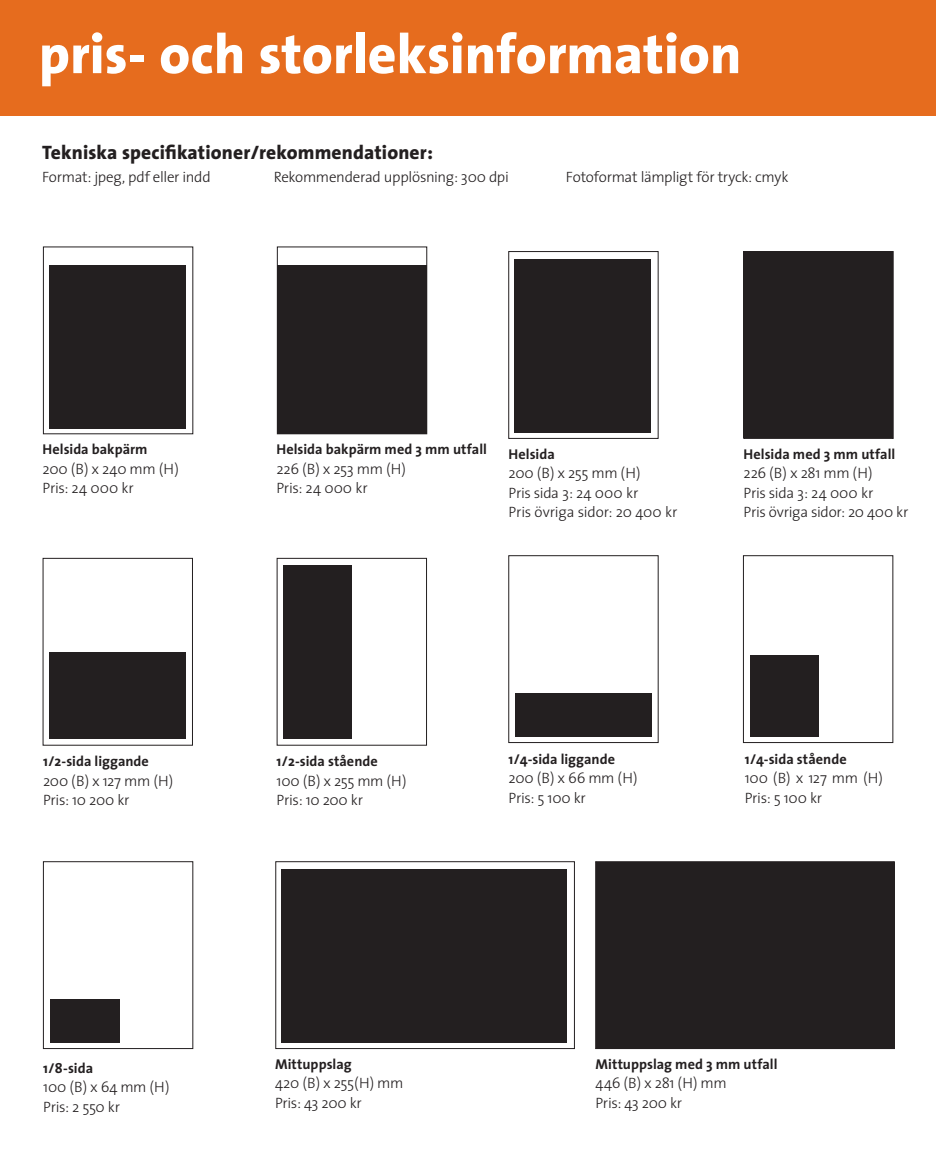
<style>
.page{position:relative;width:936px;height:1170px;background:#fff}
.page>*{position:absolute;margin:0;border:0;box-sizing:border-box;transform-origin:0 0}
.serif_bold_8_5{font:800 55.5px "The Sans B8";color:#fff}
.bröd_9{font:800 19.5px "The Sans";letter-spacing:.005em;color:#231f20}
.bröd_9-2{font:300 15px/19.5px "The Sans";letter-spacing:-.015em;color:#231f20}
.serif_bold_9_5{font:700 14.25px "The Sans";color:#231f20}
</style>
<div class="page">
<div style="left:0;top:0;width:935px;height:115px;background:#e66c1e"></div>
<div style="left:508px;top:251px;width:150px;height:187px;border:1px solid #231f20"></div>
<div style="left:275px;top:861px;width:299px;height:187px;border:1px solid #231f20"></div>
<div style="left:43px;top:558px;width:150px;height:187px;border:1px solid #231f20"></div>
<div style="left:508px;top:555px;width:150px;height:187px;border:1px solid #231f20"></div>
<div style="left:743px;top:555px;width:149px;height:187px;border:1px solid #231f20"></div>
<div style="left:43px;top:861px;width:150px;height:187px;border:1px solid #231f20"></div>
<div style="left:50px;top:265px;width:136px;height:164px;background:#231f20"></div>
<div style="left:514px;top:259px;width:136px;height:174px;background:#231f20"></div>
<div style="left:281px;top:869px;width:286px;height:173px;background:#231f20"></div>
<div style="left:50px;top:651px;width:136px;height:87px;background:#231f20"></div>
<div style="left:284px;top:565px;width:68px;height:173px;background:#231f20"></div>
<div style="left:515px;top:693px;width:136px;height:44px;background:#231f20"></div>
<div style="left:750px;top:655px;width:68px;height:82px;background:#231f20"></div>
<div style="left:50px;top:999px;width:70px;height:43px;background:#231f20"></div>
<div style="left:743px;top:251px;width:150px;height:187px;background:#231f20"></div>
<div style="left:595px;top:861px;width:299px;height:187px;background:#231f20"></div>
<div style="left:595px;top:861px;width:299px;height:187px;border:1px solid #231f20"></div>
<div style="left:277px;top:265px;width:150px;height:169px;background:#231f20"></div>
<p class="serif_bold_8_5" style="left:39px;top:25px;width:704px">pris- och storleksinformation</p>
<p class="bröd_9" style="left:42px;top:136px;width:392px">Tekniska specifikationer/rekommendationer:</p>
<p class="bröd_9-2" style="left:42px;top:167px;width:170px">Format: jpeg, pdf eller indd</p>
<p class="bröd_9-2" style="left:274px;top:167px;width:236px">Rekommenderad upplösning: 300 dpi</p>
<p class="bröd_9-2" style="left:565px;top:167px;width:224px">Fotoformat lämpligt för tryck: cmyk</p>
<p class="serif_bold_9_5" style="left:43px;top:437px;width:106px">Helsida bakpärm</p>
<p class="bröd_9-2" style="left:43px;top:458px;width:138px">200 (B) x 240 mm (H)</p>
<p class="bröd_9-2" style="left:43px;top:478px;width:93px">Pris: 24 000 kr</p>
<p class="serif_bold_9_5" style="left:43px;top:749px;width:107px">1/2-sida liggande</p>
<p class="bröd_9-2" style="left:43px;top:770px;width:132px">200 (B) x 127 mm (H)</p>
<p class="bröd_9-2" style="left:43px;top:790px;width:88px">Pris: 10 200 kr</p>
<p class="serif_bold_9_5" style="left:276px;top:437px;width:212px">Helsida bakpärm med 3 mm utfall</p>
<p class="bröd_9-2" style="left:276px;top:458px;width:131px">226 (B) x 253 mm (H)</p>
<p class="bröd_9-2" style="left:276px;top:478px;width:93px">Pris: 24 000 kr</p>
<p class="serif_bold_9_5" style="left:508px;top:442px;width:48px">Helsida</p>
<p class="bröd_9-2" style="left:508px;top:463px;width:134px">200 (B) x 255 mm (H)</p>
<p class="bröd_9-2" style="left:508px;top:482px;width:131px">Pris sida 3: 24 000 kr</p>
<p class="bröd_9-2" style="left:508px;top:502px;width:170px">Pris övriga sidor: 20 400 kr</p>
<p class="serif_bold_9_5" style="left:743px;top:442px;width:153px">Helsida med 3 mm utfall</p>
<p class="bröd_9-2" style="left:743px;top:463px;width:130px">226 (B) x 281 mm (H)</p>
<p class="bröd_9-2" style="left:743px;top:482px;width:131px">Pris sida 3: 24 000 kr</p>
<p class="bröd_9-2" style="left:743px;top:502px;width:166px">Pris övriga sidor: 20 400 kr</p>
<p class="serif_bold_9_5" style="left:276px;top:749px;width:103px">1/2-sida stående</p>
<p class="bröd_9-2" style="left:276px;top:770px;width:131px">100 (B) x 255 mm (H)</p>
<p class="bröd_9-2" style="left:276px;top:790px;width:88px">Pris: 10 200 kr</p>
<p class="serif_bold_9_5" style="left:508px;top:746px;width:108px">1/4-sida liggande</p>
<p class="bröd_9-2" style="left:508px;top:767px;width:130px">200 (B) x 66 mm (H)</p>
<p class="bröd_9-2" style="left:508px;top:787px;width:79px">Pris: 5 100 kr</p>
<p class="serif_bold_9_5" style="left:744px;top:746px;width:103px">1/4-sida stående</p>
<p class="bröd_9-2" style="left:744px;top:767px;width:140px">100 (B) x 127 mm (H)<br>Pris: 5 100 kr</p>
<p class="serif_bold_9_5" style="left:43px;top:1055px;width:51px">1/8-sida</p>
<p class="bröd_9-2" style="left:43px;top:1076px;width:128px">100 (B) x 64 mm (H)</p>
<p class="bröd_9-2" style="left:43px;top:1096px;width:78px">Pris: 2 550 kr</p>
<p class="serif_bold_9_5" style="left:275px;top:1052px;width:78px">Mittuppslag</p>
<p class="bröd_9-2" style="left:275px;top:1073px;width:130px">420 (B) x 255(H) mm</p>
<p class="bröd_9-2" style="left:275px;top:1092px;width:88px">Pris: 43 200 kr</p>
<p class="serif_bold_9_5" style="left:595px;top:1052px;width:183px">Mittuppslag med 3 mm utfall</p>
<p class="bröd_9-2" style="left:595px;top:1073px;width:133px">446 (B) x 281 (H) mm</p>
<p class="bröd_9-2" style="left:595px;top:1092px;width:88px">Pris: 43 200 kr</p>
</div>
